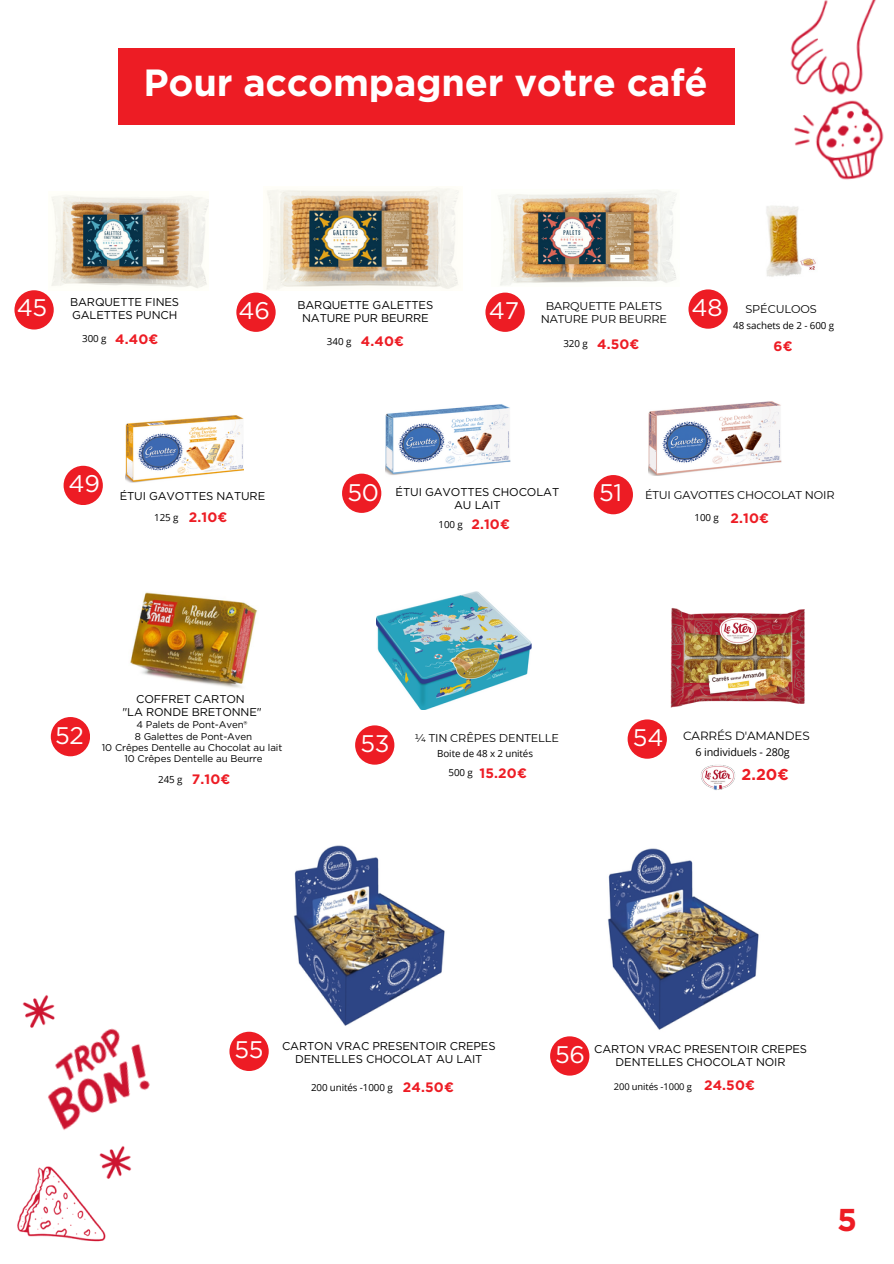
<style>
.page{position:relative;width:894px;height:1264px;background:#fff}
.page>*{position:absolute;margin:0;border:0;box-sizing:border-box;transform-origin:0 0}
.t1{font:700 37.8px "Gotham";letter-spacing:-.005em;color:#fff}
.t2{font:700 31.5px "Gotham";color:#ed1c24}
.t3{font:24px "Gotham";letter-spacing:-.01em;color:#fff}
.t4{font:700 15.75px "Gotham";color:#ed1c24}
.t5{font:700 13.65px "Gotham";letter-spacing:.01em;color:#ed1c24}
.t6{font:12px "Montserrat";letter-spacing:-.01em;color:#000}
.t7{font:11.25px/13.2px "Gotham";letter-spacing:-.01em;color:#000;text-align:center}
.t8{font:11.25px/12.6px "Montserrat";letter-spacing:-.01em;color:#000;text-align:center}
.t9{font:10.8px "Open Sans";letter-spacing:-.01em;color:#000}
.t10{font:9.75px/11.4px "Gotham";letter-spacing:-.01em;color:#000;text-align:center}
.t11{font:9.75px "Open Sans";letter-spacing:-.01em;color:#000}
.t12{font:9.3px "Open Sans";letter-spacing:-.01em;color:#000}
</style>
<div class="page">
<img style="left:608px;top:848px;width:151px;height:182px">
<img style="left:790px;top:0;width:94px;height:180px">
<img style="left:130px;top:592px;width:127px;height:96px">
<img style="left:266px;top:187px;width:193px;height:103px">
<img style="left:498px;top:190px;width:179px;height:96px">
<img style="left:51px;top:195px;width:158px;height:94px">
<img style="left:376px;top:591px;width:156px;height:118px">
<img style="left:126px;top:415px;width:117px;height:68px">
<img style="left:385px;top:404px;width:125px;height:71px">
<img style="left:648px;top:401px;width:133px;height:74px">
<img style="left:293px;top:845px;width:152px;height:181px">
<img style="left:766px;top:206px;width:50px;height:71px">
<img style="left:701px;top:765px;width:34px;height:25px">
<img style="left:654px;top:608px;width:151px;height:114px">
<img style="left:48px;top:1028px;width:102px;height:102px">
<img style="left:22px;top:995px;width:57px;height:47px">
<img style="left:17px;top:1166px;width:89px;height:76px">
<div style="left:119px;top:48px;width:615px;height:77px;background:#ed1c24"></div>
<div style="left:14px;top:290px;width:40px;height:39px;background:#ed1c24;border-radius:50%"></div>
<div style="left:355px;top:725px;width:39px;height:39px;background:#ed1c24;border-radius:50%"></div>
<div style="left:593px;top:475px;width:39px;height:39px;background:#ed1c24;border-radius:50%"></div>
<div style="left:342px;top:473px;width:39px;height:40px;background:#ed1c24;border-radius:50%"></div>
<div style="left:51px;top:717px;width:39px;height:39px;background:#ed1c24;border-radius:50%"></div>
<div style="left:229px;top:1031px;width:40px;height:39px;background:#ed1c24;border-radius:50%"></div>
<div style="left:550px;top:1036px;width:39px;height:39px;background:#ed1c24;border-radius:50%"></div>
<div style="left:627px;top:719px;width:39px;height:39px;background:#ed1c24;border-radius:50%"></div>
<img style="left:82px;top:1105px;width:68px;height:88px">
<div style="left:236px;top:292px;width:39px;height:40px;background:#ed1c24;border-radius:50%"></div>
<div style="left:485px;top:292px;width:39px;height:40px;background:#ed1c24;border-radius:50%"></div>
<div style="left:688px;top:289px;width:39px;height:40px;background:#ed1c24;border-radius:50%"></div>
<div style="left:64px;top:466px;width:39px;height:39px;background:#ed1c24;border-radius:50%"></div>
<h3 class="t1" style="left:143px;top:60px;width:565px">Pour accompagner votre café</h3>
<h5 class="t3" style="left:17px;top:293px;width:32px">45</h5>
<p class="t7" style="left:70px;top:295px;width:110px;text-align:left">BARQUETTE FINES<br>GALETTES PUNCH</p>
<h4 class="t11" style="left:82px;top:331px;width:26px">300 g</h4>
<p class="t5" style="left:115px;top:331px;width:45px">4.40€</p>
<h4 class="t3" style="left:238px;top:296px;width:33px">46</h4>
<p class="t3" style="left:489px;top:296px;width:32px">47</p>
<h3 class="t3" style="left:691px;top:293px;width:32px">48</h3>
<p class="t7" style="left:297px;top:299px;width:137px">BARQUETTE GALETTES<br>NATURE PUR BEURRE</p>
<p class="t11" style="left:327px;top:334px;width:26px">340 g</p>
<p class="t8" style="left:540px;top:300px;width:128px">BARQUETTE PALETS<br>NATURE PUR BEURRE</p>
<h3 class="t11" style="left:563px;top:336px;width:26px">320 g</h3>
<h3 class="t8" style="left:745px;top:303px;width:73px">SPÉCULOOS</h3>
<h5 class="t11" style="left:733px;top:319px;width:102px">48 sachets de 2 - 600 g</h5>
<p class="t5" style="left:361px;top:333px;width:45px">4.40€</p>
<p class="t5" style="left:597px;top:335px;width:44px">4.50€</p>
<h4 class="t5" style="left:773px;top:338px;width:20px">6€</h4>
<p class="t3" style="left:68px;top:469px;width:33px">49</p>
<h4 class="t7" style="left:120px;top:489px;width:147px">ÉTUI GAVOTTES NATURE</h4>
<h4 class="t11" style="left:154px;top:510px;width:26px">125 g</h4>
<p class="t5" style="left:189px;top:508px;width:40px">2.10€</p>
<h4 class="t3" style="left:347px;top:477px;width:33px">50</h4>
<p class="t3" style="left:599px;top:477px;width:25px">51</p>
<h4 class="t7" style="left:395px;top:485px;width:165px">ÉTUI GAVOTTES CHOCOLAT<br>AU LAIT</h4>
<h4 class="t11" style="left:438px;top:517px;width:26px">100 g</h4>
<h6 class="t5" style="left:471px;top:516px;width:40px">2.10€</h6>
<p class="t8" style="left:645px;top:489px;width:191px">ÉTUI GAVOTTES CHOCOLAT NOIR</p>
<p class="t11" style="left:694px;top:510px;width:26px">100 g</p>
<p class="t5" style="left:730px;top:510px;width:40px">2.10€</p>
<p class="t3" style="left:55px;top:720px;width:30px">52</p>
<p class="t7" style="left:122px;top:692px;width:141px">COFFRET CARTON<br>"LA RONDE BRETONNE"</p>
<p class="t10" style="left:102px;top:719px;width:182px">4 Palets de Pont-Aven®<br>8 Galettes de Pont-Aven<br>10 Crêpes Dentelle au Chocolat au lait<br>10 Crêpes Dentelle au Beurre</p>
<p class="t11" style="left:158px;top:772px;width:26px">245 g</p>
<h2 class="t5" style="left:192px;top:771px;width:40px">7.10€</h2>
<p class="t3" style="left:360px;top:729px;width:31px">53</p>
<p class="t8" style="left:414px;top:732px;width:146px">¼ TIN CRÊPES DENTELLE</p>
<p class="t11" style="left:437px;top:746px;width:97px">Boite de 48 x 2 unités</p>
<p class="t11" style="left:448px;top:765px;width:26px">500 g</p>
<h4 class="t5" style="left:479px;top:764px;width:49px">15.20€</h4>
<h3 class="t3" style="left:632px;top:722px;width:32px">54</h3>
<p class="t6" style="left:683px;top:728px;width:128px">CARRÉS D'AMANDES</p>
<p class="t9" style="left:695px;top:744px;width:96px">6 individuels - 280g</p>
<p class="t4" style="left:741px;top:764px;width:49px">2.20€</p>
<p class="t3" style="left:234px;top:1035px;width:31px">55</p>
<h3 class="t3" style="left:555px;top:1039px;width:31px">56</h3>
<h4 class="t7" style="left:282px;top:1039px;width:215px">CARTON VRAC PRESENTOIR CREPES<br>DENTELLES CHOCOLAT AU LAIT</h4>
<p class="t7" style="left:594px;top:1041px;width:214px">CARTON VRAC PRESENTOIR CREPES<br>DENTELLES CHOCOLAT NOIR</p>
<p class="t5" style="left:403px;top:1078px;width:52px">24.50€</p>
<p class="t5" style="left:704px;top:1076px;width:52px">24.50€</p>
<h3 class="t11" style="left:311px;top:1080px;width:83px">200 unités -1000 g</h3>
<p class="t12" style="left:613px;top:1079px;width:80px">200 unités -1000 g</p>
<p class="t2" style="left:836px;top:1200px;width:21px">5</p>
</div>
